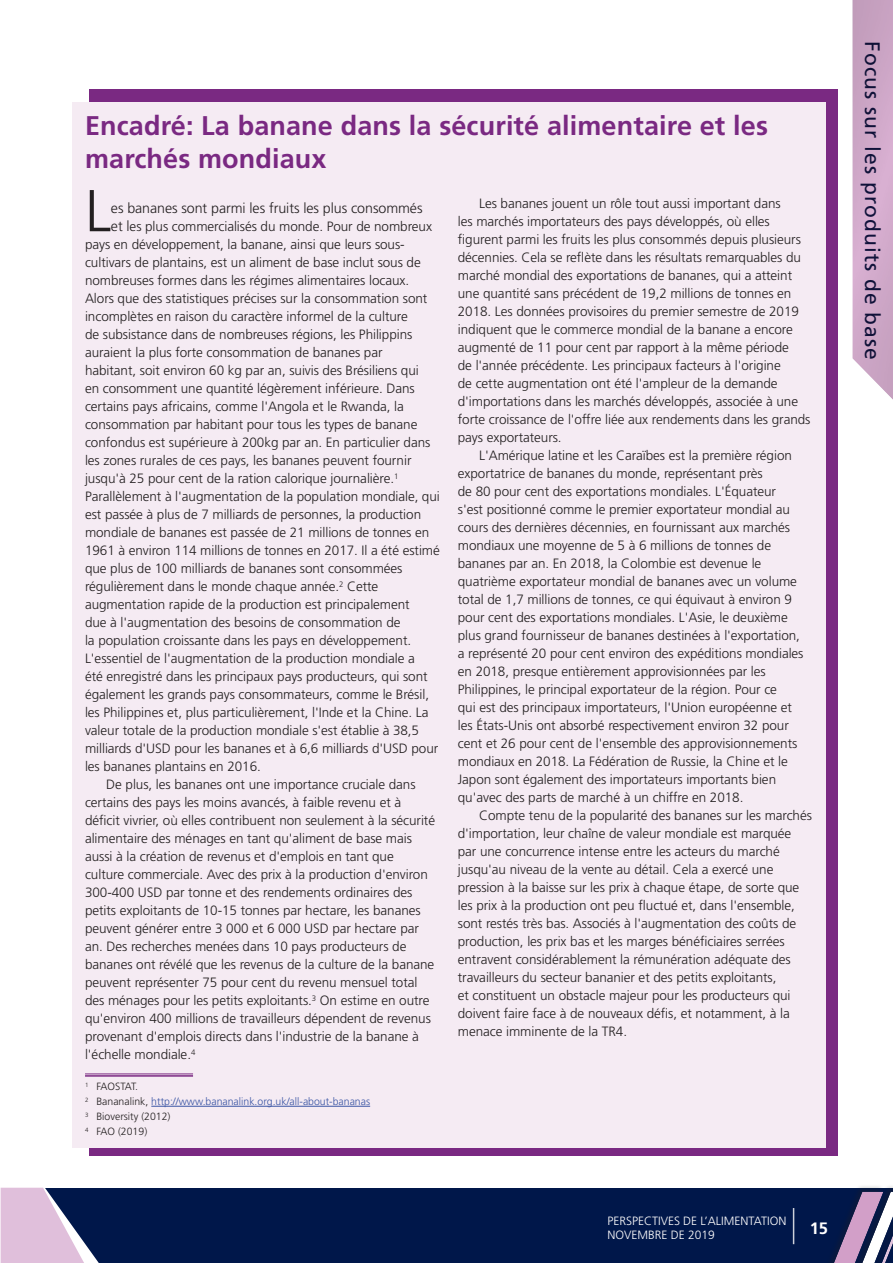
<style>
.page{position:relative;width:893px;height:1263px;background:#fff}
.page>*{position:absolute;margin:0;border:0;box-sizing:border-box;transform-origin:0 0}
.t1{font:300 58.95px "Frutiger LT Std";color:#231f20}
.t2{font:700 27px/32.4px "Frutiger LT Std";letter-spacing:.005em;color:#7a2982}
.t3{font:21px "Frutiger LT Std";letter-spacing:.05em;color:#131b48}
.t4{font:700 16.5px "Frutiger LT Std";color:#fff}
.t5{font:300 14.25px "Frutiger LT Std";letter-spacing:-.005em;color:#231f20}
.t6{font:300 13.5px/18px "Frutiger LT Std";letter-spacing:-.005em;color:#231f20}
.t7{font:300 12px/14.4px "Frutiger LT Std";color:#fff}
.t8{font:300 10.5px/15px "Frutiger LT Std";color:#3853a3}
.s1{font-size:14.25px}
.s2{color:#231f20}
</style>
<div class="page">
<div style="left:840px;top:0;width:53px;height:422px;background:#231f20;opacity:.5"></div>
<div style="left:1px;top:1188px;width:892px;height:75px;background:#00174a"></div>
<svg style="left:0;top:1188px;width:99px;height:75px"></svg>
<div style="left:818px;top:1184px;width:67px;height:79px;background:#231f20;opacity:.3"></div>
<div style="left:847px;top:1184px;width:46px;height:79px;background:#231f20;opacity:.3"></div>
<div style="left:866px;top:1184px;width:27px;height:79px;background:#231f20;opacity:.3"></div>
<svg style="left:825px;top:1192px;width:68px;height:71px"></svg>
<hr style="left:793px;top:1208px;width:1px;height:36px;background:#fff">
<div style="left:89px;top:90px;width:748px;height:1066px;background:#7a2982"></div>
<div style="left:72px;top:102px;width:753px;height:1046px;background:#f5ebf3"></div>
<hr style="left:85px;top:1074px;width:108px;height:1px;background:#7a2982">
<hr style="left:85px;top:1075px;width:108px;height:2px;background:#7a2982">
<hr style="left:151px;top:1106px;width:219px;height:1px;background:#3853a3">
<h2 class="t2" style="left:85px;top:110px;width:684px">Encadré: La banane dans la sécurité alimentaire et les marchés mondiaux</h2>
<h1 class="t1" style="left:85px;top:178px;width:28px">L</h1>
<p class="t6" style="left:458px;top:195px;width:354px;text-indent:21px">Les bananes jouent un rôle tout aussi important dans<br>les marchés importateurs des pays développés, où elles figurent parmi les fruits les plus consommés depuis plusieurs décennies. Cela se reflète dans les résultats remarquables du marché mondial des exportations de bananes, qui a atteint une quantité sans précédent de 19,2 millions de tonnes en 2018. Les données provisoires du premier semestre de 2019 indiquent que le commerce mondial de la banane a encore augmenté de 11 pour cent par rapport à la même période<br>de l'année précédente. Les principaux facteurs à l'origine<br>de cette augmentation ont été l'ampleur de la demande d'importations dans les marchés développés, associée à une forte croissance de l'offre liée aux rendements dans les grands pays exportateurs.</p>
<p class="t6" style="left:458px;top:447px;width:347px;text-indent:21px">L'Amérique latine et les Caraïbes est la première région exportatrice de bananes du monde, représentant près<br>de 80 pour cent des exportations mondiales. L'Équateur s'est positionné comme le premier exportateur mondial au cours des dernières décennies, en fournissant aux marchés mondiaux une moyenne de 5 à 6 millions de tonnes de bananes par an. En 2018, la Colombie est devenue le quatrième exportateur mondial de bananes avec un volume total de 1,7 millions de tonnes, ce qui équivaut à environ 9 pour cent des exportations mondiales. L'Asie, le deuxième plus grand fournisseur de bananes destinées à l'exportation, a représenté 20 pour cent environ des expéditions mondiales en 2018, presque entièrement approvisionnées par les Philippines, le principal exportateur de la région. Pour ce<br>qui est des principaux importateurs, l'Union européenne et les États-Unis ont absorbé respectivement environ 32 pour cent et 26 pour cent de l'ensemble des approvisionnements mondiaux en 2018. La Fédération de Russie, la Chine et le Japon sont également des importateurs importants bien qu'avec des parts de marché à un chiffre en 2018.</p>
<p class="t6" style="left:458px;top:806px;width:356px;text-indent:21px">Compte tenu de la popularité des bananes sur les marchés d'importation, leur chaîne de valeur mondiale est marquée par une concurrence intense entre les acteurs du marché jusqu'au niveau de la vente au détail. Cela a exercé une pression à la baisse sur les prix à chaque étape, de sorte que les prix à la production ont peu fluctué et, dans l'ensemble, sont restés très bas. Associés à l'augmentation des coûts de production, les prix bas et les marges bénéficiaires serrées entravent considérablement la rémunération adéquate des travailleurs du secteur bananier et des petits exploitants,<br>et constituent un obstacle majeur pour les producteurs qui doivent faire face à de nouveaux défis, et notamment, à la menace imminente de la TR4.</p>
<p class="t5" style="left:111px;top:200px;width:313px">es bananes sont parmi les fruits les plus consommés</p>
<p class="t6" style="left:111px;top:218px;width:323px"><span class="s1">et l</span>es plus commercialisés du monde. Pour de nombreux</p>
<p class="t6" style="left:85px;top:236px;width:321px">pays en développement, la banane, ainsi que leurs sous-</p>
<p class="t6" style="left:85px;top:254px;width:337px">cultivars de plantains, est un aliment de base inclut sous de</p>
<p class="t6" style="left:85px;top:272px;width:326px">nombreuses formes dans les régimes alimentaires locaux.</p>
<p class="t6" style="left:85px;top:290px;width:344px">Alors que des statistiques précises sur la consommation sont</p>
<p class="t6" style="left:85px;top:308px;width:324px">incomplètes en raison du caractère informel de la culture</p>
<p class="t6" style="left:85px;top:326px;width:329px">de subsistance dans de nombreuses régions, les Philippins</p>
<p class="t6" style="left:85px;top:344px;width:299px">auraient la plus forte consommation de bananes par</p>
<p class="t6" style="left:85px;top:362px;width:335px">habitant, soit environ 60 kg par an, suivis des Brésiliens qui</p>
<p class="t6" style="left:85px;top:380px;width:331px">en consomment une quantité légèrement inférieure. Dans</p>
<p class="t6" style="left:85px;top:398px;width:320px">certains pays africains, comme l'Angola et le Rwanda, la</p>
<p class="t6" style="left:85px;top:416px;width:334px">consommation par habitant pour tous les types de banane</p>
<p class="t6" style="left:85px;top:434px;width:347px">confondus est supérieure à 200kg par an. En particulier dans</p>
<p class="t6" style="left:85px;top:452px;width:328px">les zones rurales de ces pays, les bananes peuvent fournir</p>
<p class="t6" style="left:85px;top:470px;width:315px">jusqu'à 25 pour cent de la ration calorique journalière.<sup>1</sup></p>
<p class="t6" style="left:85px;top:488px;width:356px">Parallèlement à l'augmentation de la population mondiale, qui</p>
<p class="t6" style="left:85px;top:506px;width:338px">est passée à plus de 7 milliards de personnes, la production</p>
<p class="t6" style="left:85px;top:524px;width:346px">mondiale de bananes est passée de 21 millions de tonnes en</p>
<p class="t6" style="left:85px;top:542px;width:356px">1961 à environ 114 millions de tonnes en 2017. Il a été estimé</p>
<p class="t6" style="left:85px;top:560px;width:319px">que plus de 100 milliards de bananes sont consommées</p>
<p class="t6" style="left:85px;top:578px;width:295px">régulièrement dans le monde chaque année.<sup>2</sup> Cette</p>
<p class="t6" style="left:85px;top:596px;width:326px">augmentation rapide de la production est principalement</p>
<p class="t6" style="left:85px;top:614px;width:317px">due à l'augmentation des besoins de consommation de</p>
<p class="t6" style="left:85px;top:632px;width:328px">la population croissante dans les pays en développement.</p>
<p class="t6" style="left:85px;top:650px;width:331px">L'essentiel de l'augmentation de la production mondiale a</p>
<p class="t6" style="left:85px;top:668px;width:344px">été enregistré dans les principaux pays producteurs, qui sont</p>
<p class="t6" style="left:85px;top:686px;width:346px">également les grands pays consommateurs, comme le Brésil,</p>
<p class="t6" style="left:85px;top:704px;width:345px">les Philippines et, plus particulièrement, l'Inde et la Chine. La</p>
<p class="t6" style="left:85px;top:722px;width:336px">valeur totale de la production mondiale s'est établie à 38,5</p>
<p class="t6" style="left:85px;top:740px;width:355px">milliards d'USD pour les bananes et à 6,6 milliards d'USD pour</p>
<p class="t6" style="left:85px;top:758px;width:177px">les bananes plantains en 2016.</p>
<p class="t6" style="left:106px;top:776px;width:311px">De plus, les bananes ont une importance cruciale dans</p>
<p class="t6" style="left:85px;top:794px;width:318px">certains des pays les moins avancés, à faible revenu et à</p>
<p class="t6" style="left:85px;top:812px;width:352px">déficit vivrier, où elles contribuent non seulement à la sécurité</p>
<p class="t6" style="left:85px;top:830px;width:328px">alimentaire des ménages en tant qu'aliment de base mais</p>
<p class="t6" style="left:85px;top:848px;width:310px">aussi à la création de revenus et d'emplois en tant que</p>
<p class="t6" style="left:85px;top:866px;width:344px">culture commerciale. Avec des prix à la production d'environ</p>
<p class="t6" style="left:85px;top:884px;width:329px">300-400 USD par tonne et des rendements ordinaires des</p>
<p class="t6" style="left:85px;top:902px;width:337px">petits exploitants de 10-15 tonnes par hectare, les bananes</p>
<p class="t6" style="left:85px;top:920px;width:335px">peuvent générer entre 3 000 et 6 000 USD par hectare par</p>
<p class="t6" style="left:85px;top:938px;width:323px">an. Des recherches menées dans 10 pays producteurs de</p>
<p class="t6" style="left:85px;top:956px;width:351px">bananes ont révélé que les revenus de la culture de la banane</p>
<p class="t6" style="left:85px;top:974px;width:334px">peuvent représenter 75 pour cent du revenu mensuel total</p>
<p class="t6" style="left:85px;top:992px;width:346px">des ménages pour les petits exploitants.<sup>3</sup> On estime en outre</p>
<p class="t6" style="left:85px;top:1010px;width:347px">qu'environ 400 millions de travailleurs dépendent de revenus</p>
<p class="t6" style="left:85px;top:1028px;width:335px">provenant d'emplois directs dans l'industrie de la banane à</p>
<p class="t6" style="left:85px;top:1046px;width:112px">l'échelle mondiale.<sup>4</sup></p>
<p class="t8" style="left:85px;top:1079px;width:287px"><sup>1</sup> <span class="s2">FAOSTAT.<br></span><sup>2</sup> <span class="s2">Bananalink,</span> http://www.bananalink.org.uk/all-about-bananas<br><sup>3</sup> <span class="s2">Bioversity (2012)<br></span><sup>4</sup> <span class="s2">FAO (2019)</span></p>
<p class="t7" style="left:607px;top:1213px;width:180px">PERSPECTIVES DE L’ALIMENTATION<br>NOVEMBRE DE 2019</p>
<p class="t4" style="left:810px;top:1219px;width:20px">15</p>
<h3 class="t3" style="left:885px;top:41px;width:320px;rotate:90deg">Focus sur les produits de base</h3>
</div>
